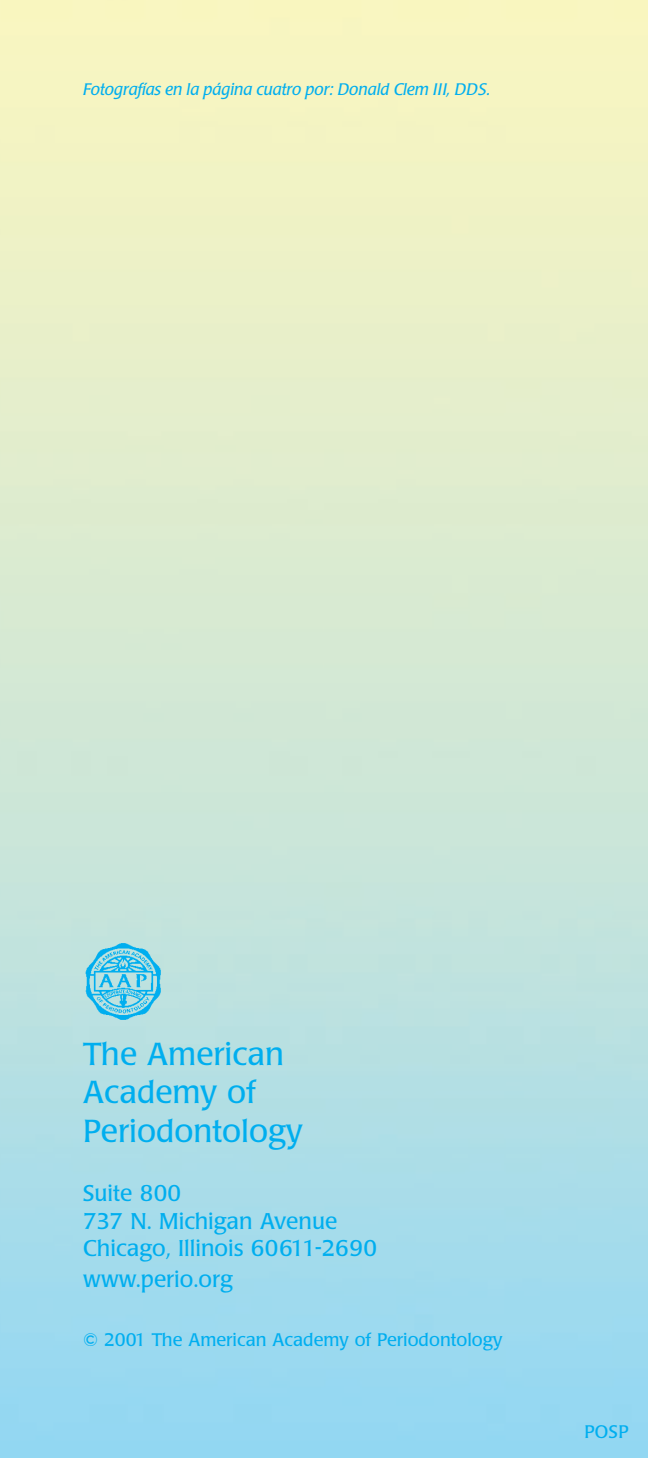
<style>
.page{position:relative;width:648px;height:1458px;background:#fff}
.page>*{position:absolute;margin:0;border:0;box-sizing:border-box;transform-origin:0 0}
.t1{font:31.5px/38.5px "Poppl Laudatio";color:#00aeef}
.t2{font:22.5px/27.4px "Poppl Laudatio";color:#00aeef}
.t3{font:18px "Poppl Laudatio";color:#00aeef}
.t4{font:italic 16.43px "Poppl Laudatio";color:#00aeef}
</style>
<div class="page">
<img style="left:85px;top:942px;width:78px;height:78px">
<p class="t4" style="left:83px;top:83px;width:409px">Fotografías en la página cuatro por: Donald Clem III, DDS.</p>
<h1 class="t1" style="left:83px;top:1038px;width:221px">The American<br>Academy of<br>Periodontology</h1>
<p class="t2" style="left:83px;top:1182px;width:295px">Suite 800<br>737 N. Michigan Avenue<br>Chicago, Illinois 60611-2690</p>
<p class="t2" style="left:83px;top:1268px;width:151px">www.perio.org</p>
<p class="t3" style="left:83px;top:1333px;width:421px">© 2001 The American Academy of Periodontology</p>
<p class="t3" style="left:584px;top:1425px;width:46px">POSP</p>
</div>
